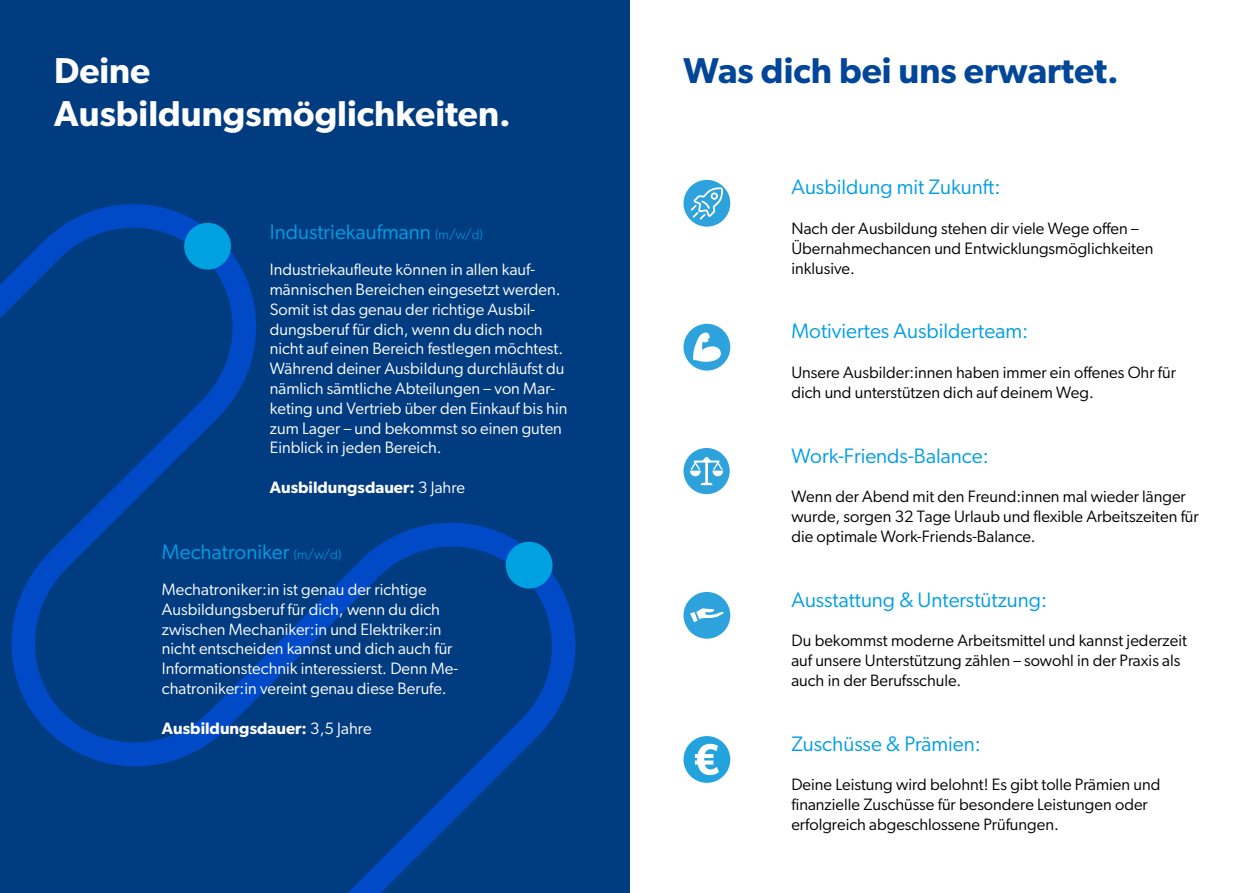
<style>
.page{position:relative;width:1259px;height:893px;background:#fff}
.page>*{position:absolute;margin:0;border:0;box-sizing:border-box;transform-origin:0 0}
.t1{font:600 36px/43.2px "Gibson";color:#fff}
.t2{font:600 36px "Gibson";color:#014698}
.t3{font:21px "Gibson";color:#009ee3}
.t4{font:16.5px/19.8px "Gibson";color:#fff}
.t5{font:16.5px/19.8px "Gibson";color:#000}
.t6{font:600 16.5px "Gibson";color:#fff}
.s1{font-weight:300;font-size:13.5px}
.s2{font-weight:400}
</style>
<div class="page">
<div style="left:0;top:0;width:629px;height:893px;background:#013c81"></div>
<svg style="left:0;top:204px;width:576px;height:689px"></svg>
<div style="left:184px;top:223px;width:47px;height:47px;background:#00a1e0;border-radius:50%"></div>
<div style="left:506px;top:542px;width:46px;height:46px;background:#00a1e0;border-radius:50%"></div>
<div style="left:683px;top:736px;width:47px;height:47px;background:#23a3dd;border-radius:50%"></div>
<svg style="left:695px;top:744px;width:24px;height:31px"></svg>
<div style="left:683px;top:448px;width:46px;height:46px;background:#2ea2dc;border-radius:50%"></div>
<svg style="left:690px;top:457px;width:33px;height:28px"></svg>
<div style="left:683px;top:324px;width:47px;height:47px;background:#2ea2dc;border-radius:50%"></div>
<svg style="left:693px;top:333px;width:28px;height:29px"></svg>
<div style="left:683px;top:592px;width:47px;height:47px;background:#2ea2dc;border-radius:50%"></div>
<svg style="left:690px;top:608px;width:34px;height:14px"></svg>
<div style="left:683px;top:180px;width:47px;height:47px;background:#2ea2dc;border-radius:50%"></div>
<svg style="left:691px;top:187px;width:32px;height:33px"></svg>
<h1 class="t1" style="left:54px;top:48px;width:458px">Deine<br>Ausbildungsmöglichkeiten.</h1>
<p class="t3" style="left:270px;top:219px;width:215px">Industriekaufmann <span class="s1">(m/w/d)</span></p>
<p class="t4" style="left:270px;top:259px;width:299px">Industriekaufleute können in allen kauf&shy;männischen Bereichen eingesetzt werden.<br>Somit ist das genau der richtige Ausbil&shy;dungsberuf für dich, wenn du dich noch nicht auf einen Bereich festlegen möchtest.<br>Während deiner Ausbildung durchläufst du nämlich sämtliche Abteilungen – von Mar&shy;keting und Vertrieb über den Einkauf bis hin zum Lager – und bekommst so einen guten Einblick in jeden Bereich.</p>
<p class="t6" style="left:270px;top:477px;width:197px">Ausbildungsdauer: <span class="s2">3 Jahre</span></p>
<p class="t3" style="left:162px;top:539px;width:181px">Mechatroniker <span class="s1">(m/w/d)</span></p>
<p class="t4" style="left:162px;top:579px;width:297px">Mechatroniker:in ist genau der richtige Ausbildungsberuf für dich, wenn du dich zwischen Mechaniker:in und Elektriker:in nicht entscheiden kannst und dich auch für Informationstechnik interessierst. Denn Me&shy;chatroniker:in vereint genau diese Berufe.</p>
<p class="t6" style="left:162px;top:718px;width:211px">Ausbildungsdauer: <span class="s2">3,5 Jahre</span></p>
<h1 class="t2" style="left:683px;top:49px;width:437px">Was dich bei uns erwartet.</h1>
<p class="t3" style="left:791px;top:174px;width:211px">Ausbildung mit Zukunft:</p>
<p class="t5" style="left:791px;top:218px;width:363px">Nach der Ausbildung stehen dir viele Wege offen –<br>Übernahmechancen und Entwicklungsmöglichkeiten inklusive.</p>
<p class="t3" style="left:791px;top:318px;width:238px">Motiviertes Ausbilderteam:</p>
<p class="t5" style="left:791px;top:362px;width:386px">Unsere Ausbilder:innen haben immer ein offenes Ohr für dich und unterstützen dich auf deinem Weg.</p>
<p class="t3" style="left:791px;top:443px;width:199px">Work-Friends-Balance:</p>
<p class="t5" style="left:791px;top:486px;width:409px">Wenn der Abend mit den Freund:innen mal wieder länger wurde, sorgen 32 Tage Urlaub und flexible Arbeitszeiten für die optimale Work-Friends-Balance.</p>
<p class="t3" style="left:791px;top:587px;width:257px">Ausstattung &amp; Unterstützung:</p>
<p class="t5" style="left:791px;top:630px;width:397px">Du bekommst moderne Arbeitsmittel und kannst jederzeit auf unsere Unterstützung zählen – sowohl in der Praxis als auch in der Berufsschule.</p>
<p class="t3" style="left:791px;top:731px;width:191px">Zuschüsse &amp; Prämien:</p>
<p class="t5" style="left:791px;top:774px;width:370px">Deine Leistung wird belohnt! Es gibt tolle Prämien und finanzielle Zuschüsse für besondere Leistungen oder erfolgreich abgeschlossene Prüfungen.</p>
</div>
